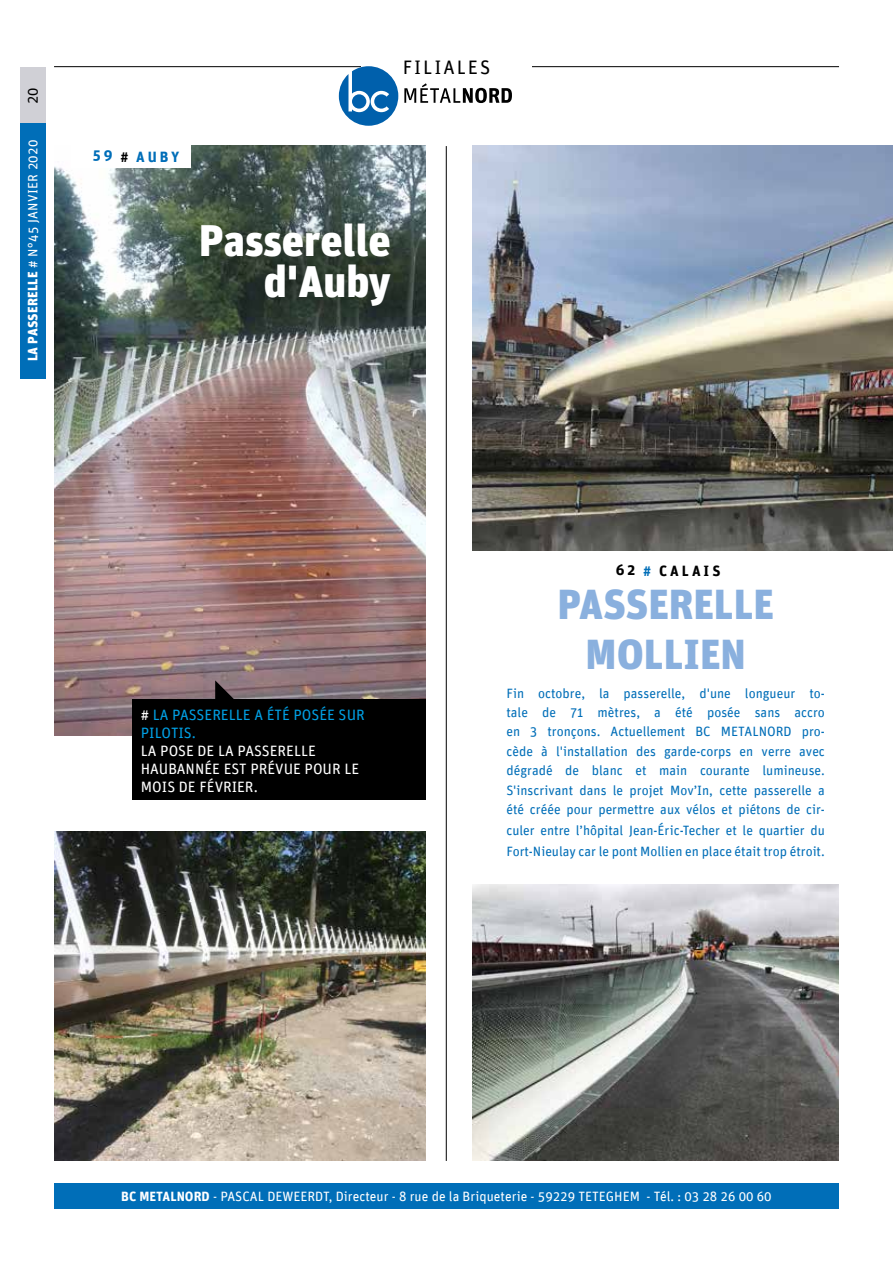
<style>
.page{position:relative;width:893px;height:1263px;background:#fff}
.page>*{position:absolute;margin:0;border:0;box-sizing:border-box;transform-origin:0 0}
.t1{font:900 44.25px/40.2px "Unit";color:#fff;text-align:right}
.t2{font:900 42px/50.4px "Unit";color:#8ab0de;text-align:center}
.t3{font:19.5px "Unit Regular TF";letter-spacing:.1em;color:#000}
.t4{font:15px/18px "Unit";color:#fff}
.t5{font:15px/18px "Unit";color:#009fe3}
.t6{font:700 15px "Unit";letter-spacing:.2em;color:#000}
.t7{font:700 15px "Unit";letter-spacing:.19em;color:#006eb8}
.t8{font:15px "Unit Regular TF";color:#000}
.t9{font:13.5px/19.5px "Unit";color:#006eb8;text-align:justify}
.t10{font:13.5px "Unit Regular TF";color:#fff}
.t11{font:13.5px "Unit Regular TF";letter-spacing:.02em;color:#fff}
.s1{font-family:"Unit Black TF"}
.s2{color:#000}
.s3{color:#fff}
.s4{color:#006eb8}
.s5{font-family:"Unit Bold TF"}
</style>
<div class="page">
<div style="left:20px;top:67px;width:25px;height:58px;background:#d0d0d6"></div>
<div style="left:20px;top:123px;width:25px;height:255px;background:#006eb8"></div>
<hr style="left:54px;top:66px;width:785px;height:1px;background:#000">
<div style="left:361px;top:55px;width:171px;height:25px;background:#fff"></div>
<svg style="left:404px;top:83px;width:108px;height:20px"></svg>
<svg style="left:339px;top:66px;width:59px;height:60px"></svg>
<div style="left:352px;top:94px;width:14px;height:15px;background:#0060ac;border-radius:50%"></div>
<div style="left:54px;top:1183px;width:785px;height:26px;background:#006eb8"></div>
<img style="left:54px;top:145px;width:371px;height:591px">
<div style="left:71px;top:145px;width:119px;height:23px;background:#fff"></div>
<svg style="left:215px;top:680px;width:47px;height:19px"></svg>
<div style="left:132px;top:699px;width:294px;height:101px;background:#000"></div>
<div style="left:178px;top:201px;width:234px;height:126px;background:#000;opacity:.3"></div>
<img style="left:54px;top:831px;width:371px;height:330px">
<img style="left:472px;top:145px;width:421px;height:406px">
<img style="left:472px;top:885px;width:367px;height:276px">
<hr style="left:446px;top:146px;width:1px;height:1015px;background:#000">
<p class="t8" style="left:24px;top:104px;width:18px;rotate:-90deg">20</p>
<p class="t11" style="left:25px;top:361px;width:223px;rotate:-90deg"><span class="s1">LA PASSERELLE</span> # N°45 JANVIER 2020</p>
<h3 class="t3" style="left:403px;top:56px;width:89px">FILIALES</h3>
<p class="t7" style="left:93px;top:147px;width:88px">59 <span class="s2">#</span> AUBY</p>
<h1 class="t1" style="left:199px;top:220px;width:193px">Passerelle d'Auby</h1>
<p class="t5" style="left:141px;top:705px;width:225px"><span class="s3">#</span> LA PASSERELLE A ÉTÉ POSÉE SUR<br>PILOTIS.</p>
<p class="t4" style="left:141px;top:741px;width:220px">LA POSE DE LA PASSERELLE<br>HAUBANNÉE EST PRÉVUE POUR LE<br>MOIS DE FÉVRIER.</p>
<p class="t6" style="left:616px;top:562px;width:106px">62 <span class="s4">#</span> CALAIS</p>
<h2 class="t2" style="left:557px;top:578px;width:218px">PASSERELLE<br>MOLLIEN</h2>
<p class="t9" style="left:506px;top:683px;width:320px">Fin octobre, la passerelle, d'une longueur to&shy;tale de 71 mètres, a été posée sans accro en 3 tronçons. Actuellement BC METALNORD pro&shy;cède à l'installation des garde-corps en verre avec dégradé de blanc et main courante lumineuse.<br>S'inscrivant dans le projet Mov’In, cette passerelle a été créée pour permettre aux vélos et piétons de cir-</p>
<p class="t9" style="left:506px;top:820px;width:320px;line-height:21px">culer entre l’hôpital Jean-Éric-Techer et le quartier du<br>Fort-Nieulay car le pont Mollien en place était trop étroit.</p>
<p class="t10" style="left:121px;top:1188px;width:652px"><span class="s5">BC METALNORD</span> - PASCAL DEWEERDT, Directeur - 8 rue de la Briqueterie - 59229 TETEGHEM - Tél. : 03 28 26 00 60</p>
</div>
